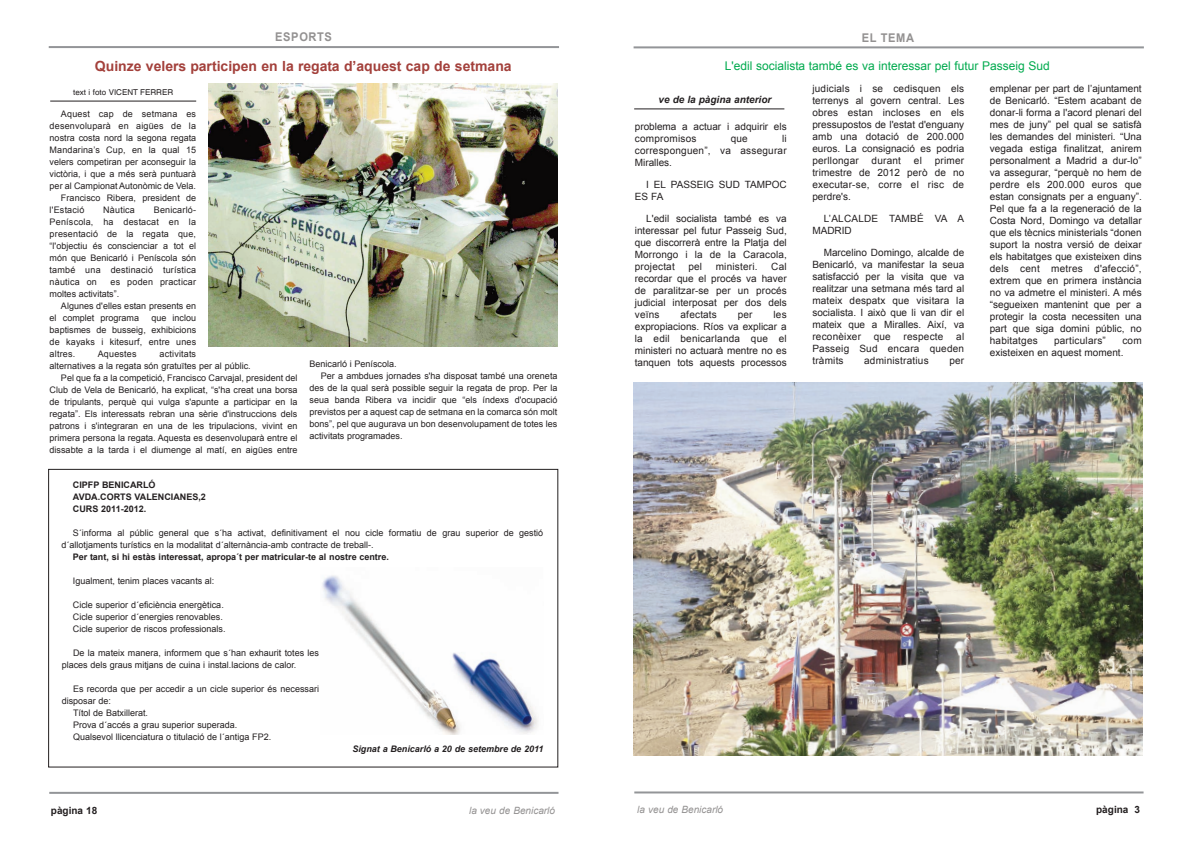
<style>
.page{position:relative;width:1191px;height:842px;background:#fff}
.page>*{position:absolute;margin:0;border:0;box-sizing:border-box;transform-origin:0 0}
.t1{font:700 14px "Arial";color:#a3403b}
.t2{font:12px "Arial";color:#00aa4e}
.t3{font:700 12px "Arial";letter-spacing:.055em;color:#939191;scale:.92 1}
.t4{font:10px/12px "Arial";letter-spacing:.01em;color:#231f20;text-align:justify}
.t5{font:italic 10px "Arial";color:#939191}
.t6{font:italic 700 10px "Arial";color:#231f20}
.t7{font:700 10px "Arial";color:#231f20}
.t8{font:9px/12px "Arial";color:#231f20}
.t9{font:700 9px/12px "Arial";color:#231f20}
.t10{font:9px "Arial";letter-spacing:.02em;color:#231f20}
.t11{font:italic 700 9px "Arial";color:#231f20}
.t12{font:8px "Helvetica";color:#231f20}
</style>
<div class="page">
<hr style="left:49px;top:46px;width:510px;height:2px;background:#939598">
<hr style="left:633px;top:46px;width:510px;height:2px;background:#939598">
<hr style="left:49px;top:792px;width:509px;height:2px;background:#939598">
<hr style="left:634px;top:791px;width:509px;height:2px;background:#939598">
<hr style="left:634px;top:109px;width:150px;height:1px;background:#231f20">
<img style="left:634px;top:382px;width:508px;height:373px">
<hr style="left:50px;top:101px;width:146px;height:1px;background:#231f20">
<img style="left:208px;top:84px;width:350px;height:263px">
<div style="left:48px;top:469px;width:510px;height:298px;border:1px solid #231f20"></div>
<img style="left:322px;top:575px;width:216px;height:159px">
<h2 class="t3" style="left:275px;top:30px;width:63px">ESPORTS</h2>
<h2 class="t3" style="left:861px;top:31px;width:58px">EL TEMA</h2>
<h1 class="t1" style="left:95px;top:59px;width:418px">Quinze velers participen en la regata d’aquest cap de setmana</h1>
<p class="t12" style="left:73px;top:88px;width:101px">text i foto VICENT FERRER</p>
<p class="t10" style="left:61px;top:109px;width:137px">Aquest cap de setmana es</p>
<p class="t10" style="left:50px;top:121px;width:148px">desenvoluparà en aigües de la</p>
<p class="t8" style="left:50px;top:132px;width:148px">nostra costa nord la segona regata</p>
<p class="t8" style="left:50px;top:144px;width:148px">Mandarina’s Cup, en la qual 15</p>
<p class="t8" style="left:50px;top:156px;width:148px">velers competiran per aconseguir la</p>
<p class="t8" style="left:50px;top:168px;width:148px">victòria, i que a més serà puntuarà</p>
<p class="t8" style="left:50px;top:180px;width:148px">per al Campionat Autonòmic de Vela.</p>
<p class="t8" style="left:61px;top:192px;width:137px">Francisco Ribera, president de</p>
<p class="t10" style="left:50px;top:205px;width:36px">l'Estació</p>
<p class="t10" style="left:103px;top:205px;width:33px">Nàutica</p>
<p class="t8" style="left:50px;top:204px;width:148px;text-align:justify;text-indent:104px">Benicarló-Peníscola, ha destacat en la presentació de la regata que, “l'objectiu és conscienciar a tot el món que Benicarló i Peníscola són també una destinació turística nàutica on</p>
<p class="t8" style="left:50px;top:276px;width:148px;text-indent:61px">es poden practicar moltes activitats”.</p>
<p class="t8" style="left:50px;top:300px;width:148px;text-indent:11px">Algunes d'elles estan presents en el complet programa</p>
<p class="t8" style="left:50px;top:312px;width:148px;text-align:justify;text-indent:102px">que inclou baptismes de busseig, exhibicions de kayaks i kitesurf, entre unes altres.</p>
<p class="t10" style="left:98px;top:349px;width:40px">Aquestes</p>
<p class="t10" style="left:160px;top:349px;width:38px">activitats</p>
<p class="t8" style="left:50px;top:360px;width:202px">alternatives a la regata són gratuïtes per al públic.</p>
<p class="t8" style="left:61px;top:372px;width:238px">Pel que fa a la competició, Francisco Carvajal, president del</p>
<p class="t8" style="left:50px;top:384px;width:249px">Club de Vela de Benicarló, ha explicat, “s'ha creat una borsa</p>
<p class="t8" style="left:50px;top:396px;width:249px">de tripulants, perquè qui vulga s'apunte a participar en la</p>
<p class="t8" style="left:50px;top:408px;width:249px">regata”. Els interessats rebran una sèrie d'instruccions dels</p>
<p class="t8" style="left:50px;top:420px;width:249px">patrons i s'integraran en una de les tripulacions, vivint en</p>
<p class="t8" style="left:50px;top:432px;width:249px">primera persona la regata. Aquesta es desenvoluparà entre el</p>
<p class="t8" style="left:50px;top:444px;width:249px">dissabte a la tarda i el diumenge al matí, en aigües entre</p>
<p class="t8" style="left:309px;top:358px;width:89px">Benicarló i Peníscola.</p>
<p class="t8" style="left:321px;top:370px;width:238px">Per a ambdues jornades s'ha disposat també una oreneta</p>
<p class="t8" style="left:309px;top:382px;width:249px">des de la qual serà possible seguir la regata de prop. Per la</p>
<p class="t8" style="left:309px;top:394px;width:249px">seua banda Ribera va incidir que “els índexs d'ocupació</p>
<p class="t8" style="left:309px;top:406px;width:249px">previstos per a aquest cap de setmana en la comarca són molt</p>
<p class="t8" style="left:309px;top:418px;width:249px">bons”, pel que augurava un bon desenvolupament de totes les</p>
<p class="t8" style="left:309px;top:430px;width:95px">activitats programades.</p>
<p class="t9" style="left:73px;top:479px;width:134px">CIPFP BENICARLÓ<br>AVDA.CORTS VALENCIANES,2<br>CURS 2011-2012.</p>
<p class="t8" style="left:62px;top:527px;width:483px;text-indent:11px">S´informa al públic general que s´ha activat, definitivament el nou cicle formatiu de grau superior de gestió d´allotjaments turístics en la modalitat d´alternància-amb contracte de treball-.</p>
<p class="t9" style="left:73px;top:551px;width:317px">Per tant, si hi estàs interessat, apropa´t per matricular-te al nostre centre.</p>
<p class="t8" style="left:73px;top:575px;width:143px">Igualment, tenim places vacants al:</p>
<p class="t8" style="left:73px;top:599px;width:154px">Cicle superior d´eficiència energètica.<br>Cicle superior d´energies renovables.<br>Cicle superior de riscos professionals.</p>
<p class="t8" style="left:62px;top:647px;width:259px;text-indent:11px">De la mateix manera, informem que s´han exhaurit totes les places dels graus mitjans de cuina i instal.lacions de calor.</p>
<p class="t8" style="left:73px;top:683px;width:247px">Es recorda que per accedir a un cicle superior és necessari</p>
<p class="t8" style="left:62px;top:695px;width:51px">disposar de:</p>
<p class="t8" style="left:73px;top:707px;width:77px">Títol de Batxillerat.</p>
<p class="t8" style="left:73px;top:719px;width:166px">Prova d´accés a grau superior superada.</p>
<p class="t8" style="left:73px;top:731px;width:200px">Qualsevol llicenciatura o titulació de l´antiga FP2.</p>
<p class="t11" style="left:352px;top:744px;width:192px">Signat a Benicarló a 20 de setembre de 2011</p>
<h2 class="t2" style="left:724px;top:59px;width:327px">L'edil socialista també es va interessar pel futur Passeig Sud</h2>
<p class="t6" style="left:658px;top:94px;width:114px">ve de la pàgina anterior</p>
<p class="t4" style="left:635px;top:121px;width:153px">problema a actuar i adquirir els compromisos</p>
<p class="t4" style="left:635px;top:133px;width:153px;text-indent:147px">li corresponguen”, va assegurar Miralles.</p>
<p class="t4" style="left:635px;top:179px;width:153px;text-indent:11px">I EL PASSEIG SUD TAMPOC<br>ES FA</p>
<p class="t4" style="left:635px;top:213px;width:153px;text-indent:11px">L'edil socialista també es va interessar pel futur Passeig Sud, que discorrerà entre la Platja del Morrongo i la de la Caracola, projectat</p>
<p class="t4" style="left:730px;top:133px;width:19px">que</p>
<p class="t4" style="left:635px;top:261px;width:153px;text-indent:136px">Cal recordar que el procés va haver de paralitzar-se per un procés judicial interposat per dos dels veïns</p>
<p class="t4" style="left:688px;top:261px;width:15px">pel</p>
<p class="t4" style="left:715px;top:261px;width:43px">ministeri.</p>
<p class="t4" style="left:680px;top:309px;width:38px">afectats</p>
<p class="t4" style="left:737px;top:309px;width:16px">per</p>
<p class="t4" style="left:635px;top:309px;width:153px;text-indent:139px">les expropiacions. Ríos va explicar a la edil benicarlanda que el ministeri no actuarà mentre no es tanquen tots aquests processos</p>
<p class="t4" style="left:812px;top:83px;width:153px">judicials i se cedisquen els terrenys al govern central. Les obres estan incloses en els pressupostos de l'estat d'enguany amb una dotació de 200.000 euros. La consignació es podria perllongar</p>
<p class="t4" style="left:812px;top:155px;width:153px;text-indent:122px">primer trimestre de 2012 però de no executar-se, corre el risc de perdre's.</p>
<p class="t4" style="left:812px;top:213px;width:153px;text-indent:11px">L’ALCALDE TAMBÉ VA A<br>MADRID</p>
<p class="t4" style="left:812px;top:247px;width:153px;text-indent:11px">Marcelino Domingo, alcalde de Benicarló, va manifestar la seua satisfacció per la visita que va realitzar una setmana més tard al mateix despatx que visitara la socialista. I això que li van dir el mateix que a Miralles. Així, va reconèixer</p>
<p class="t4" style="left:871px;top:155px;width:31px">durant</p>
<p class="t4" style="left:914px;top:155px;width:9px">el</p>
<p class="t4" style="left:812px;top:331px;width:153px;text-indent:144px">al Passeig Sud encara queden tràmits</p>
<p class="t4" style="left:873px;top:331px;width:19px">que</p>
<p class="t4" style="left:903px;top:331px;width:41px">respecte</p>
<p class="t4" style="left:864px;top:355px;width:66px">administratius</p>
<p class="t4" style="left:949px;top:355px;width:16px">per</p>
<p class="t4" style="left:989px;top:83px;width:153px">emplenar per part de l’ajuntament de Benicarló. “Estem acabant de donar-li forma a l'acord plenari del mes de juny” pel qual se satisfà les demandes del ministeri. “Una vegada estiga finalitzat, anirem personalment a Madrid a dur-lo” va assegurar, “perquè no hem de perdre els 200.000 euros que estan consignats per a enguany”.<br>Pel que fa a la regeneració de la Costa Nord, Domingo va detallar que els tècnics ministerials “donen suport la nostra versió de deixar els habitatges que existeixen dins dels cent metres d'afecció”, extrem que en primera instància no va admetre el ministeri. A més “segueixen mantenint que per a protegir la costa necessiten una part que siga domini públic, no habitatges</p>
<p class="t4" style="left:1054px;top:335px;width:53px">particulars”</p>
<p class="t4" style="left:989px;top:335px;width:153px;text-indent:133px">com existeixen en aquest moment.</p>
<p class="t7" style="left:51px;top:805px;width:48px">pàgina 18</p>
<p class="t5" style="left:469px;top:805px;width:87px">la veu de Benicarló</p>
<p class="t5" style="left:637px;top:804px;width:87px">la veu de Benicarló</p>
<p class="t7" style="left:1096px;top:804px;width:45px">pàgina 3</p>
</div>
